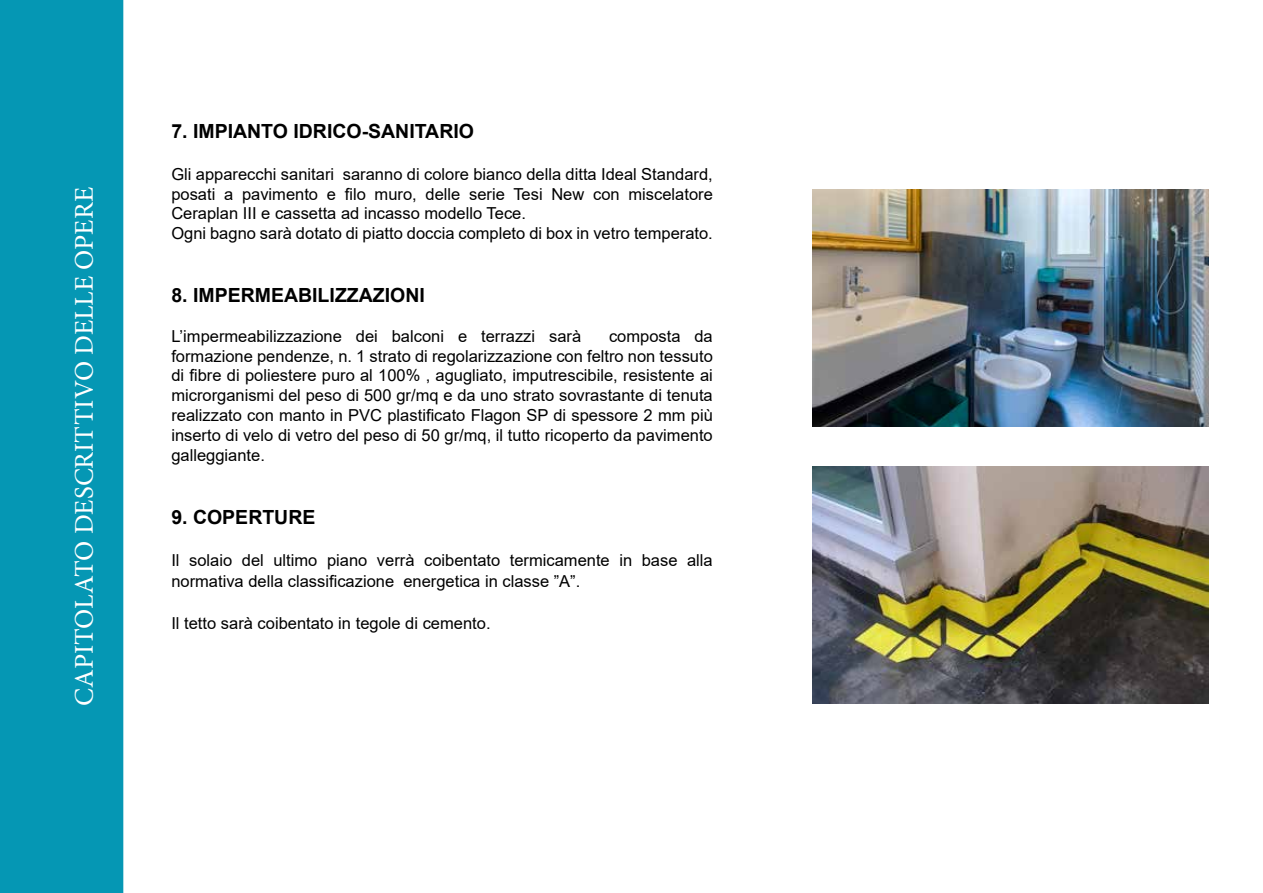
<style>
.page{position:relative;width:1263px;height:893px;background:#fff}
.page>*{position:absolute;margin:0;border:0;box-sizing:border-box;transform-origin:0 0}
.t1{font:27px "Minion Pro";color:#fff}
.t2{font:700 19.5px "Arial";color:#000}
.t3{font:16.5px/19.8px "Arial";color:#000}
</style>
<div class="page">
<div style="left:0;top:0;width:123px;height:893px;background:#0597b4"></div>
<img style="left:813px;top:190px;width:396px;height:236px">
<img style="left:813px;top:467px;width:396px;height:236px">
<h1 class="t1" style="left:66px;top:706px;width:520px;rotate:-90deg">CAPITOLATO DESCRITTIVO DELLE OPERE</h1>
<p class="t2" style="left:171px;top:118px;width:304px">7. IMPIANTO IDRICO-SANITARIO</p>
<p class="t3" style="left:171px;top:164px;width:543px">Gli apparecchi sanitari saranno di colore bianco della ditta Ideal Standard, posati a pavimento e filo muro, delle serie Tesi New con miscelatore Ceraplan III e cassetta ad incasso modello Tece.<br>Ogni bagno sarà dotato di piatto doccia completo di box in vetro temperato.</p>
<p class="t2" style="left:171px;top:282px;width:255px">8. IMPERMEABILIZZAZIONI</p>
<p class="t3" style="left:171px;top:326px;width:411px">L’impermeabilizzazione dei balconi e terrazzi sarà</p>
<p class="t3" style="left:171px;top:326px;width:543px;text-align:justify;text-indent:438px">composta da formazione pendenze, n. 1 strato di regolarizzazione con feltro non tessuto di fibre di poliestere puro al 100% , agugliato, imputrescibile, resistente ai microrganismi del peso di 500 gr/mq e da uno strato sovrastante di tenuta realizzato con manto in PVC plastificato Flagon SP di spessore 2 mm più inserto di velo di vetro del peso di 50 gr/mq, il tutto ricoperto da pavimento galleggiante.</p>
<p class="t2" style="left:171px;top:503px;width:146px">9. COPERTURE</p>
<p class="t3" style="left:171px;top:549px;width:543px;line-height:21px">Il solaio del ultimo piano verrà coibentato termicamente in base alla normativa della classificazione energetica in classe ”A”.</p>
<p class="t3" style="left:171px;top:613px;width:321px">Il tetto sarà coibentato in tegole di cemento.</p>
</div>
